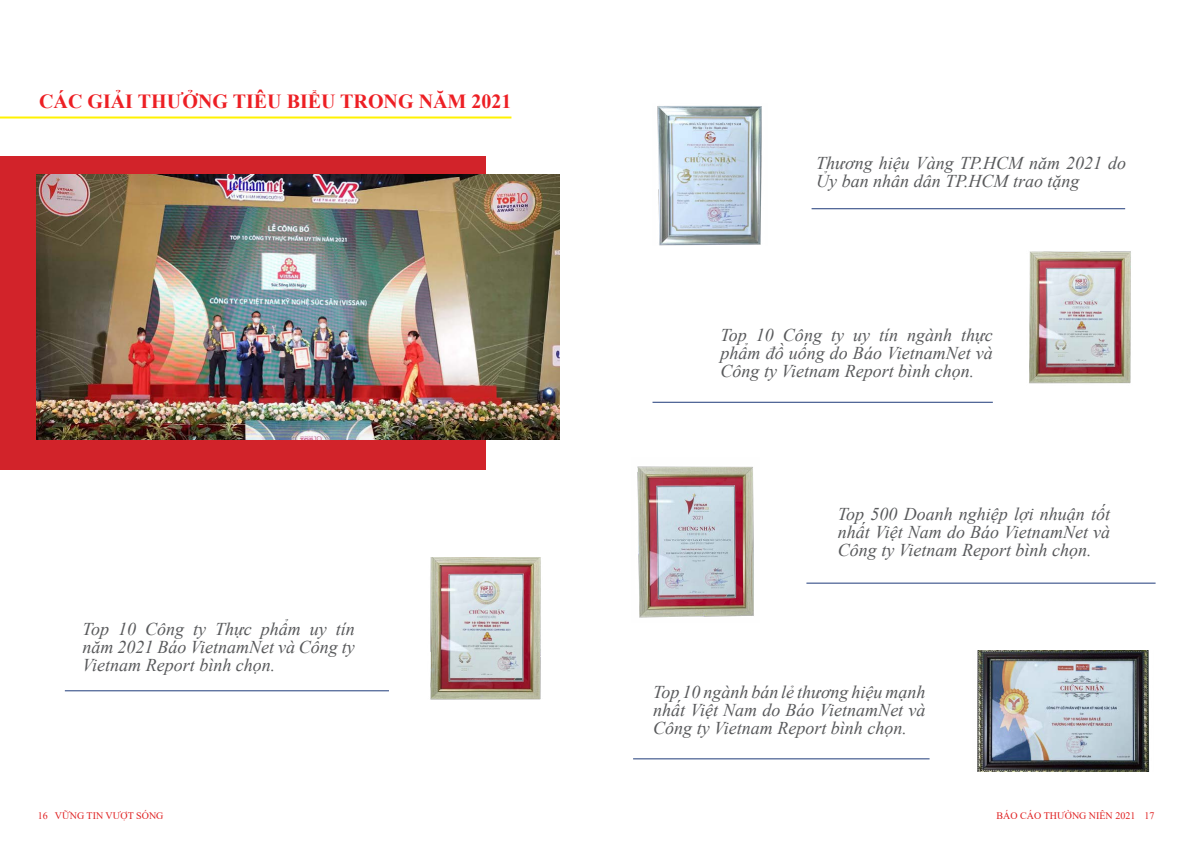
<style>
.page{position:relative;width:1191px;height:842px;background:#fff}
.page>*{position:absolute;margin:0;border:0;box-sizing:border-box;transform-origin:0 0}
.t1{font:700 20px "Times New Roman";color:#ed1f24}
.t2{font:italic 18px/18px "Times New Roman";color:#58595b;text-align:justify}
.t3{font:10px "Times New Roman";color:#df1f20}
</style>
<div class="page">
<hr style="left:0;top:117px;width:511px;height:2px;background:#fff200">
<hr style="left:811px;top:208px;width:314px;height:1px;background:#1f3b7a">
<img style="left:1029px;top:251px;width:102px;height:133px">
<hr style="left:633px;top:758px;width:296px;height:1px;background:#1f3b7a">
<img style="left:977px;top:650px;width:173px;height:121px">
<hr style="left:806px;top:583px;width:349px;height:1px;background:#1f3b7a">
<img style="left:637px;top:466px;width:117px;height:152px">
<hr style="left:65px;top:690px;width:324px;height:1px;background:#1f3b7a">
<img style="left:430px;top:558px;width:111px;height:142px">
<div style="left:0;top:156px;width:485px;height:313px;background:#d2232a"></div>
<img style="left:36px;top:174px;width:523px;height:265px">
<img style="left:657px;top:106px;width:105px;height:139px">
<hr style="left:652px;top:402px;width:340px;height:1px;background:#1f3b7a">
<p class="t1" style="left:39px;top:87px;width:474px">CÁC GIẢI THƯỞNG TIÊU BIỂU TRONG NĂM 2021</p>
<p class="t2" style="left:83px;top:619px;width:274px">Top 10 Công ty Thực phẩm uy tín năm 2021 Báo VietnamNet và Công ty Vietnam Report bình chọn.</p>
<p class="t2" style="left:816px;top:153px;width:311px">Thương hiệu Vàng TP.HCM năm 2021 do<br>Ủy ban nhân dân TP.HCM trao tặng</p>
<p class="t2" style="left:720px;top:325px;width:274px">Top 10 Công ty uy tín ngành thực phẩm đồ uống do Báo VietnamNet và Công ty Vietnam Report bình chọn.</p>
<p class="t2" style="left:838px;top:504px;width:274px">Top 500 Doanh nghiệp lợi nhuận tốt nhất Việt Nam do Báo VietnamNet và Công ty Vietnam Report bình chọn.</p>
<p class="t2" style="left:653px;top:683px;width:274px">Top 10 ngành bán lẻ thương hiệu mạnh nhất Việt Nam do Báo VietnamNet và Công ty Vietnam Report bình chọn.</p>
<p class="t3" style="left:38px;top:809px;width:127px">16 VỮNG TIN VƯỢT SÓNG</p>
<p class="t3" style="left:996px;top:808px;width:159px">BÁO CÁO THƯỜNG NIÊN 2021 17</p>
</div>
